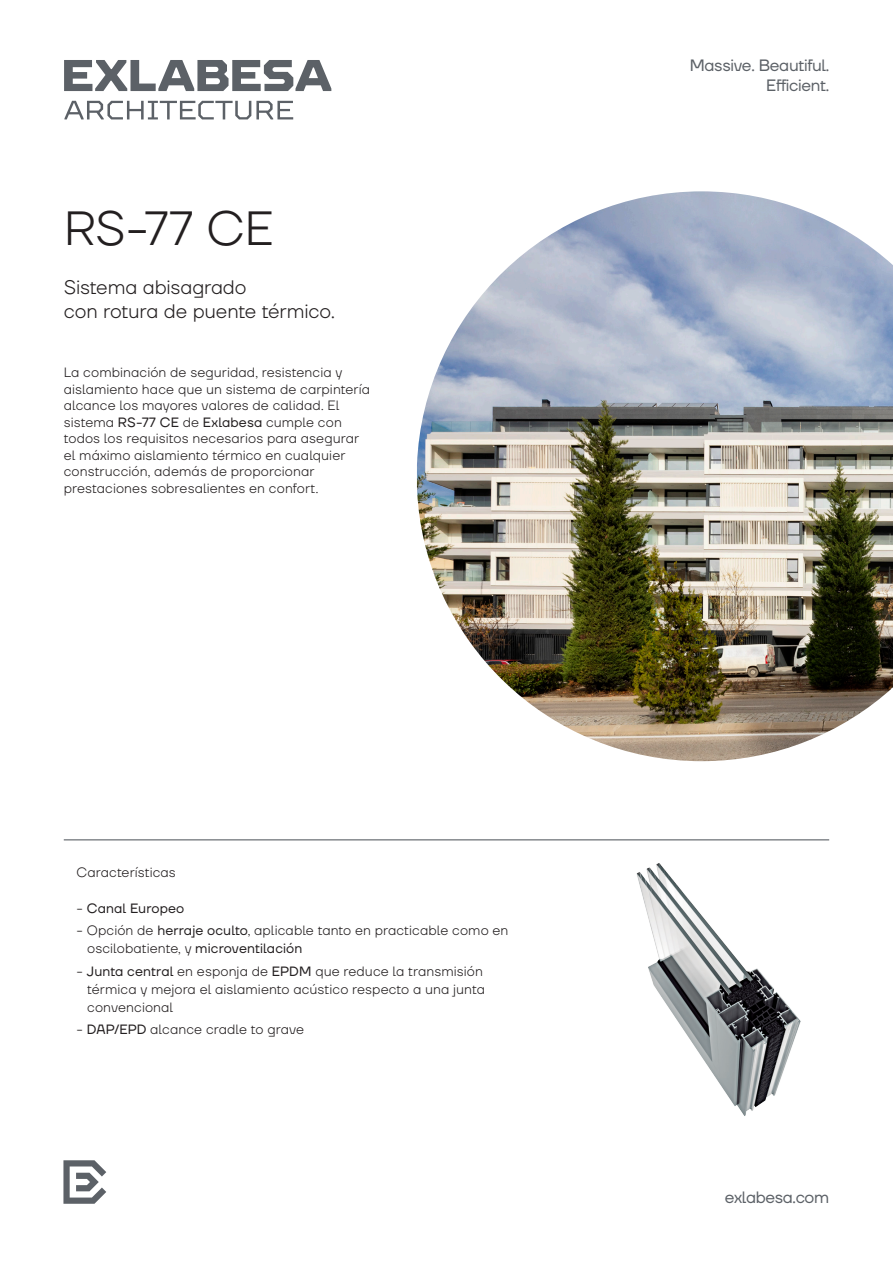
<style>
.page{position:relative;width:893px;height:1263px;background:#fff}
.page>*{position:absolute;margin:0;border:0;box-sizing:border-box;transform-origin:0 0}
.t1{font:300 48px "TT Firs Neue";color:#231f20}
.t2{font:300 19.5px/23.4px "TT Firs Neue";letter-spacing:-.01em;color:#231f20}
.t3{font:16.5px/19.8px "TT Firs Neue";letter-spacing:-.02em;color:#5c6167;text-align:right}
.t4{font:300 13.5px/16.5px "TT Firs Neue";letter-spacing:.005em;color:#231f20}
.t5{font:13.5px "TT Firs Neue";letter-spacing:.01em;color:#231f20}
.s1{font-weight:400}
.s2{font-weight:300}
</style>
<div class="page">
<svg style="left:64px;top:60px;width:267px;height:31px"></svg>
<svg style="left:64px;top:101px;width:229px;height:18px"></svg>
<hr style="left:64px;top:839px;width:765px;height:1px;background:#5c6167">
<img style="left:636px;top:863px;width:165px;height:253px">
<svg style="left:63px;top:1160px;width:43px;height:44px"></svg>
<img style="left:417px;top:191px;width:476px;height:570px">
<h1 class="t1" style="left:64px;top:196px;width:211px">RS-77 CE</h1>
<h2 class="t2" style="left:64px;top:275px;width:273px">Sistema abisagrado<br>con rotura de puente térmico.</h2>
<p class="t4" style="left:64px;top:364px;width:308px">La combinación de seguridad, resistencia y aislamiento hace que un sistema de carpintería alcance los mayores valores de calidad. El sistema <span class="s1">RS-77 CE</span> de <span class="s1">Exlabesa</span> cumple con todos los requisitos necesarios para asegurar el máximo aislamiento térmico en cualquier construcción, además de proporcionar prestaciones sobresalientes en confort.</p>
<p class="t4" style="left:77px;top:864px;width:101px">Características</p>
<p class="t5" style="left:77px;top:899px;width:109px"><span class="s2">-</span> Canal Europeo</p>
<p class="t4" style="left:87px;top:921px;width:423px;line-height:18px;text-indent:-11px">- Opción de <span class="s1">herraje oculto</span>, aplicable tanto en practicable como en oscilobatiente, y <span class="s1">microventilación</span></p>
<p class="t4" style="left:87px;top:961px;width:399px;line-height:18px;text-indent:-11px">- <span class="s1">Junta central</span> en esponja de <span class="s1">EPDM</span> que reduce la transmisión térmica y mejora el aislamiento acústico respecto a una junta convencional</p>
<p class="t4" style="left:77px;top:1020px;width:229px">- <span class="s1">DAP/EPD</span> alcance cradle to grave</p>
<p class="t3" style="left:690px;top:55px;width:141px">Massive. Beautiful.<br>Efficient.</p>
<p class="t3" style="left:725px;top:1187px;width:106px">exlabesa.com</p>
</div>
